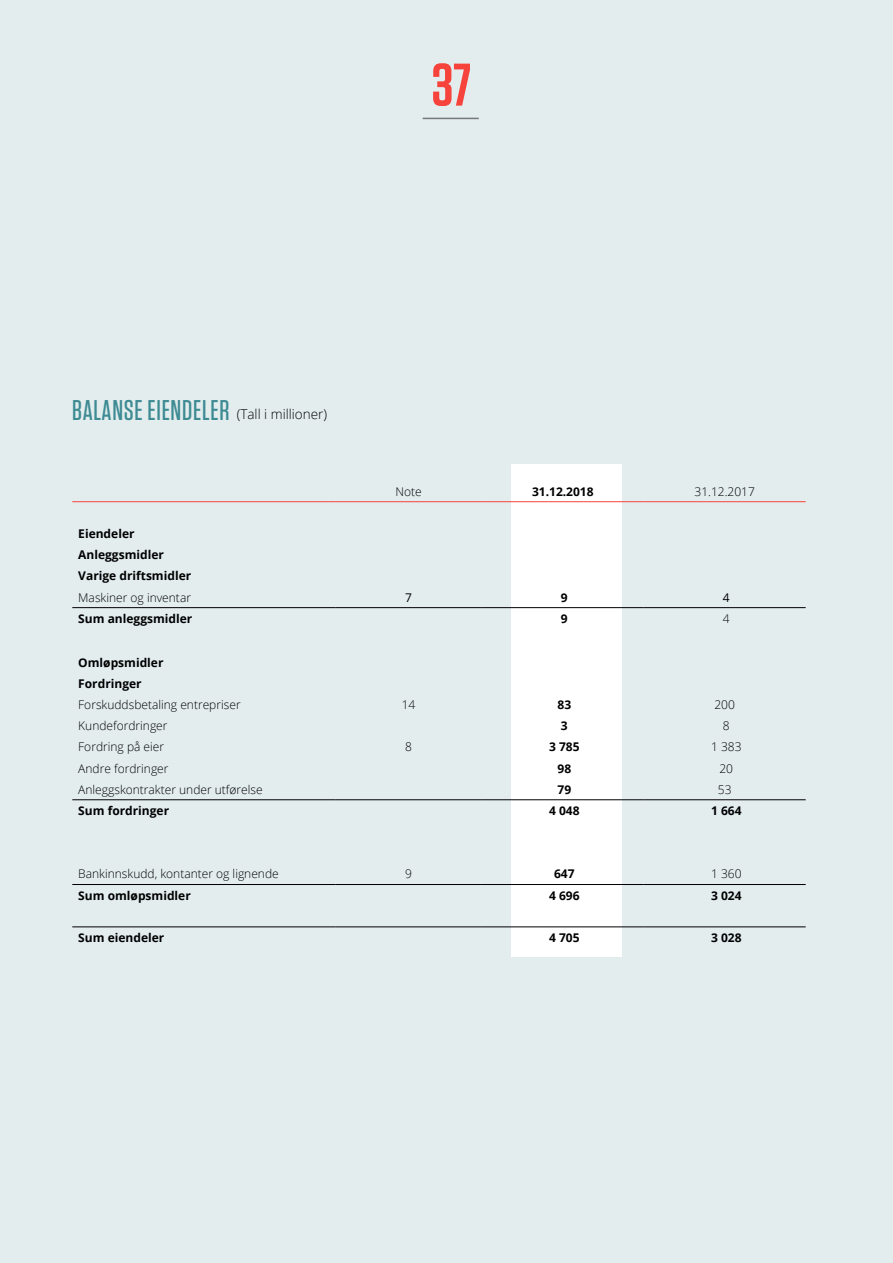
<style>
.page{position:relative;width:893px;height:1263px;background:#e3edee}
.page>*{position:absolute;margin:0;border:0;box-sizing:border-box;transform-origin:0 0}
.t1{font:600 60px "Tungsten";color:#f6433b}
.t2{font:500 28.5px "Tungsten";letter-spacing:.025em;color:#3e8b94}
.t3{font:300 13.5px "Open Sans";color:#000}
.t4{font:300 12px "Open Sans";color:#000}
.t5{font:700 12px/21.1px "Open Sans";color:#000}
.t6{font:12px "Open Sans";color:#000}
</style>
<div class="page">
<hr style="left:423px;top:118px;width:56px;height:1px;background:#77797a">
<div style="left:512px;top:465px;width:110px;height:492px;background:#fff"></div>
<hr style="left:72px;top:501px;width:263px;height:1px;background:#f6433b">
<hr style="left:335px;top:501px;width:147px;height:1px;background:#f6433b">
<hr style="left:482px;top:501px;width:162px;height:1px;background:#f6433b">
<hr style="left:644px;top:501px;width:162px;height:1px;background:#f6433b">
<hr style="left:72px;top:607px;width:263px;height:1px;background:#000">
<hr style="left:335px;top:607px;width:147px;height:1px;background:#000">
<hr style="left:482px;top:607px;width:162px;height:1px;background:#000">
<hr style="left:644px;top:607px;width:162px;height:1px;background:#000">
<hr style="left:72px;top:799px;width:263px;height:1px;background:#000">
<hr style="left:335px;top:799px;width:147px;height:1px;background:#000">
<hr style="left:482px;top:799px;width:162px;height:1px;background:#000">
<hr style="left:644px;top:799px;width:162px;height:1px;background:#000">
<hr style="left:72px;top:884px;width:263px;height:1px;background:#000">
<hr style="left:335px;top:884px;width:147px;height:1px;background:#000">
<hr style="left:482px;top:884px;width:162px;height:1px;background:#000">
<hr style="left:644px;top:884px;width:162px;height:1px;background:#000">
<hr style="left:72px;top:926px;width:263px;height:1px;background:#000">
<hr style="left:335px;top:926px;width:147px;height:1px;background:#000">
<hr style="left:482px;top:926px;width:162px;height:1px;background:#000">
<hr style="left:644px;top:926px;width:162px;height:1px;background:#000">
<h1 class="t1" style="left:432px;top:53px;width:41px">37</h1>
<h2 class="t2" style="left:72px;top:396px;width:159px">BALANSE EIENDELER</h2>
<p class="t3" style="left:237px;top:405px;width:92px">(Tall i millioner)</p>
<p class="t4" style="left:395px;top:483px;width:28px">Note</p>
<p class="t5" style="left:532px;top:480px;width:63px">31.12.2018</p>
<p class="t4" style="left:694px;top:483px;width:62px">31.12.2017</p>
<p class="t5" style="left:78px;top:523px;width:114px">Eiendeler<br>Anleggsmidler<br>Varige driftsmidler</p>
<p class="t4" style="left:78px;top:589px;width:114px">Maskiner og inventar</p>
<p class="t6" style="left:405px;top:589px;width:8px">7</p>
<p class="t5" style="left:561px;top:586px;width:8px">9</p>
<p class="t6" style="left:723px;top:589px;width:8px">4</p>
<p class="t5" style="left:78px;top:608px;width:116px">Sum anleggsmidler</p>
<p class="t5" style="left:561px;top:608px;width:8px">9</p>
<p class="t4" style="left:723px;top:610px;width:8px">4</p>
<p class="t5" style="left:78px;top:651px;width:87px">Omløpsmidler<br>Fordringer</p>
<p class="t4" style="left:78px;top:696px;width:164px">Forskuddsbetaling entrepriser</p>
<p class="t4" style="left:402px;top:696px;width:15px">14</p>
<p class="t5" style="left:558px;top:694px;width:15px">83</p>
<p class="t4" style="left:714px;top:696px;width:22px">200</p>
<p class="t4" style="left:78px;top:718px;width:91px">Kundefordringer</p>
<p class="t5" style="left:561px;top:715px;width:8px">3</p>
<p class="t4" style="left:723px;top:718px;width:8px">8</p>
<p class="t4" style="left:78px;top:739px;width:87px">Fordring på eier</p>
<p class="t4" style="left:405px;top:739px;width:8px">8</p>
<p class="t5" style="left:549px;top:736px;width:32px">3 785</p>
<p class="t4" style="left:711px;top:739px;width:32px">1 383</p>
<p class="t4" style="left:78px;top:760px;width:92px">Andre fordringer</p>
<p class="t5" style="left:558px;top:757px;width:15px">98</p>
<p class="t4" style="left:719px;top:760px;width:15px">20</p>
<p class="t4" style="left:78px;top:781px;width:186px">Anleggskontrakter under utførelse</p>
<p class="t5" style="left:558px;top:778px;width:15px">79</p>
<p class="t4" style="left:718px;top:781px;width:15px">53</p>
<p class="t5" style="left:78px;top:800px;width:92px">Sum fordringer</p>
<p class="t5" style="left:549px;top:800px;width:32px">4 048</p>
<p class="t5" style="left:711px;top:800px;width:32px">1 664</p>
<p class="t4" style="left:78px;top:866px;width:202px">Bankinnskudd, kontanter og lignende</p>
<p class="t4" style="left:405px;top:866px;width:8px">9</p>
<p class="t5" style="left:554px;top:863px;width:22px">647</p>
<p class="t4" style="left:711px;top:866px;width:32px">1 360</p>
<p class="t5" style="left:78px;top:884px;width:114px">Sum omløpsmidler</p>
<p class="t5" style="left:549px;top:884px;width:32px">4 696</p>
<p class="t5" style="left:711px;top:884px;width:32px">3 024</p>
<p class="t5" style="left:78px;top:927px;width:88px">Sum eiendeler</p>
<p class="t5" style="left:549px;top:927px;width:32px">4 705</p>
<p class="t5" style="left:711px;top:927px;width:32px">3 028</p>
</div>
